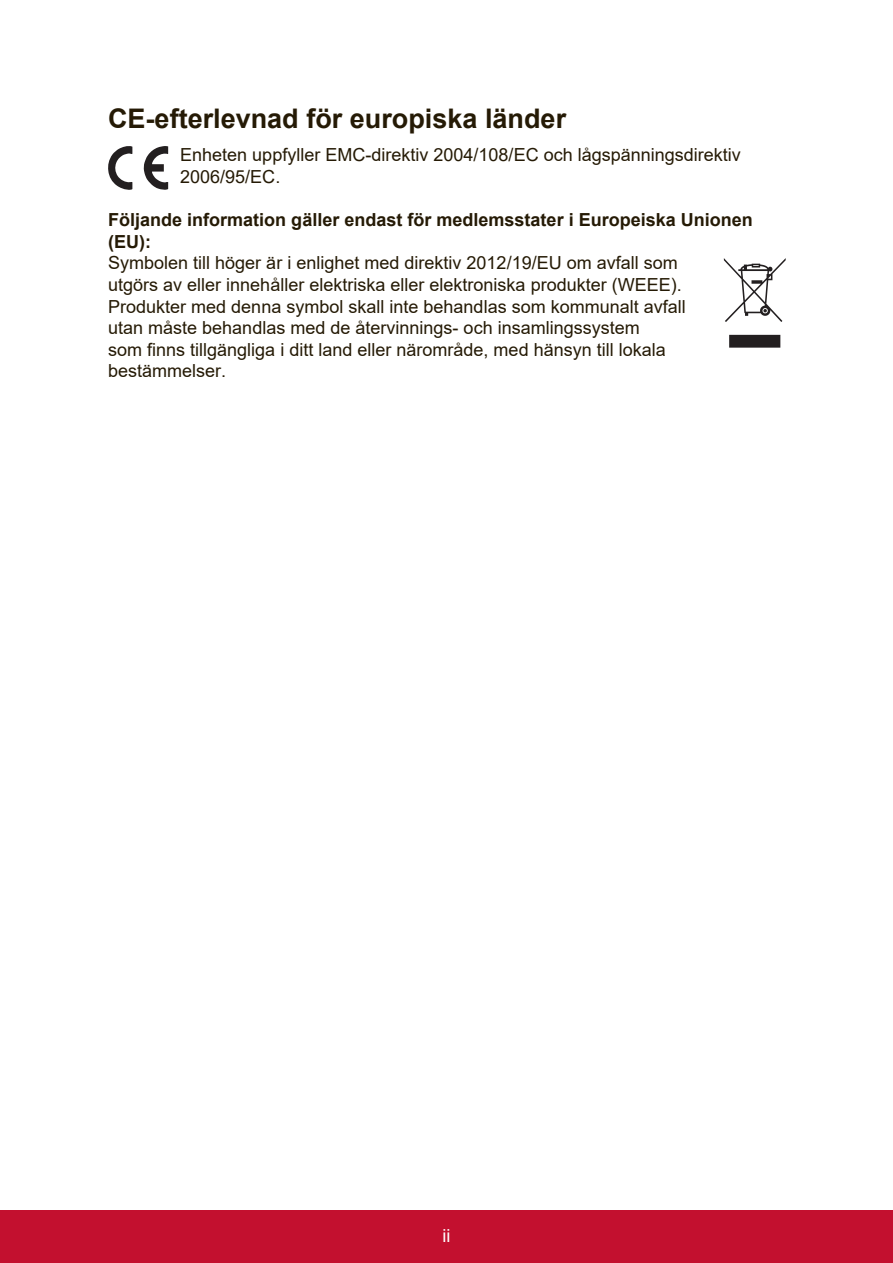
<style>
.page{position:relative;width:893px;height:1263px;background:#fff}
.page>*{position:absolute;margin:0;border:0;box-sizing:border-box;transform-origin:0 0}
.t1{font:700 27px "Arial";color:#251a05}
.t2{font:18px/21.6px "Arial";color:#251a05}
.t3{font:700 18px/21.6px "Arial";color:#251a05}
.t4{font:18px "Arial";color:#fff}
</style>
<div class="page">
<div style="left:0;top:1210px;width:892px;height:53px;background:#c3102f"></div>
<svg style="left:108px;top:146px;width:24px;height:44px"></svg>
<svg style="left:143px;top:146px;width:25px;height:44px"></svg>
<svg style="left:729px;top:335px;width:51px;height:13px"></svg>
<svg style="left:723px;top:258px;width:62px;height:64px"></svg>
<h1 class="t1" style="left:108px;top:99px;width:459px">CE-efterlevnad för europiska länder</h1>
<p class="t2" style="left:180px;top:144px;width:562px">Enheten uppfyller EMC-direktiv 2004/108/EC och lågspänningsdirektiv<br>2006/95/EC.</p>
<p class="t3" style="left:108px;top:209px;width:646px">Följande information gäller endast för medlemsstater i Europeiska Unionen (EU):</p>
<p class="t2" style="left:108px;top:252px;width:579px">Symbolen till höger är i enlighet med direktiv 2012/19/EU om avfall som utgörs av eller innehåller elektriska eller elektroniska produkter (WEEE).<br>Produkter med denna symbol skall inte behandlas som kommunalt avfall utan måste behandlas med de återvinnings- och insamlingssystem<br>som finns tillgängliga i ditt land eller närområde, med hänsyn till lokala bestämmelser.</p>
<p class="t4" style="left:442px;top:1223px;width:9px">ii</p>
</div>
